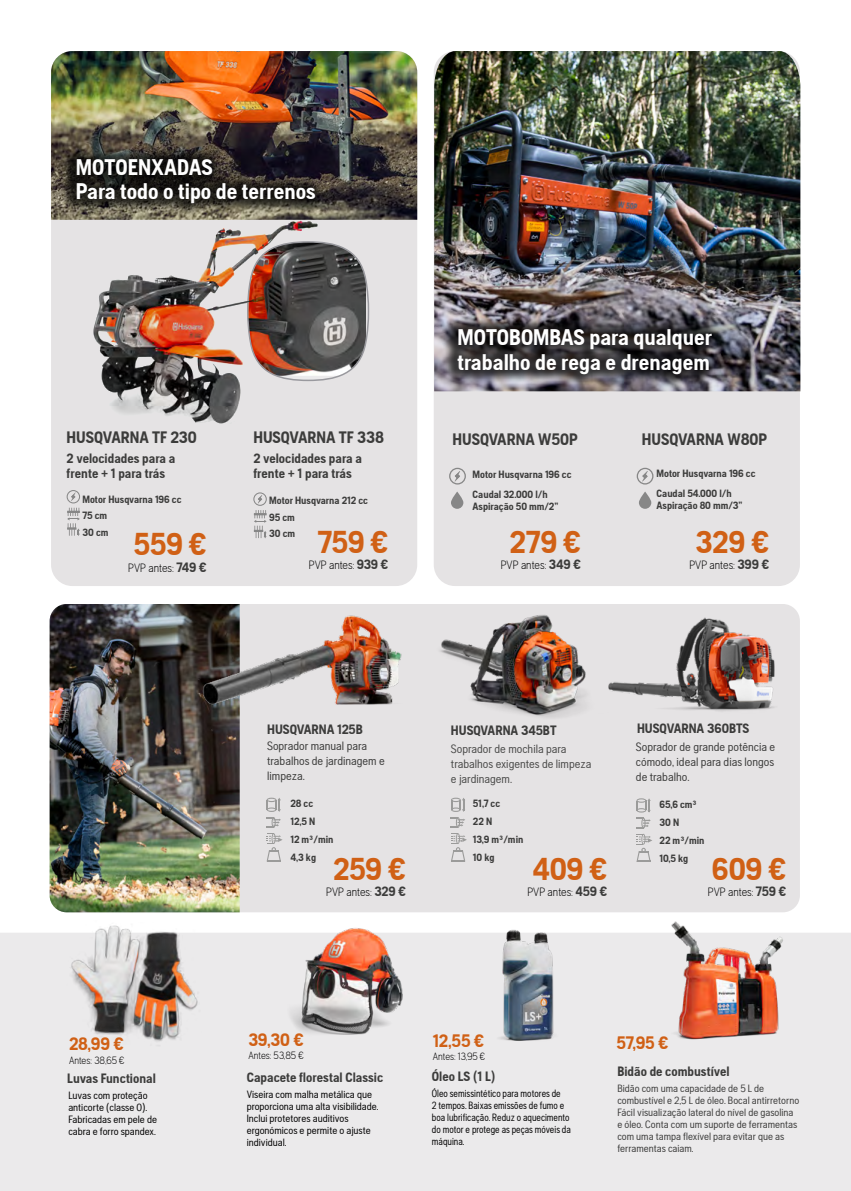
<style>
.page{position:relative;width:851px;height:1191px;background:#fff}
.page>*{position:absolute;margin:0;border:0;box-sizing:border-box;transform-origin:0 0}
.t1{font:700 31.5px "Husqvarna Gothic";letter-spacing:-.01em;color:#d06015}
.t2{font:700 22.5px/25.5px "Husqvarna Gothic";color:#fff}
.t3{font:700 18px "Husqvarna Gothic";letter-spacing:-.015em;color:#d06015}
.t4{font:700 16.5px "Husqvarna Gothic";color:#3c3c3b}
.t5{font:700 13.5px/15px "Husqvarna Gothic";color:#3c3c3b}
.t6{font:12px/15px "Husqvarna Gothic";color:#3c3c3b}
.t7{font:300 12px "Husqvarna Gothic";color:#000}
.t8{font:12px/15px "Husqvarna Gothic";color:#4a4a49}
.t9{font:700 10.5px/18px "Husqvarna Gothic";color:#3c3c3b}
.t10{font:10.5px/12px "Husqvarna Gothic";color:#3c3c3b}
.t11{font:10.5px/12px "Husqvarna Gothic";color:#000}
.t12{font:10.5px/12px "Husqvarna Gothic";color:#000;scale:.9 1}
.t13{font:300 10.5px "Husqvarna Gothic";color:#000}
.s1{font-weight:700;font-size:13.5px;color:#3c3c3b}
</style>
<div class="page">
<div style="left:433px;top:51px;width:366px;height:535px;background:#e5e3e4;border-radius:21px"></div>
<div style="left:51px;top:51px;width:366px;height:535px;background:#e5e3e4;border-radius:21px"></div>
<img style="left:51px;top:51px;width:366px;height:169px">
<img style="left:434px;top:51px;width:366px;height:340px">
<div style="left:240px;top:604px;width:558px;height:308px;background:#e5e3e4"></div>
<img style="left:50px;top:604px;width:190px;height:308px">
<div style="left:0;top:933px;width:850px;height:258px;background:#ebeaeb"></div>
<svg style="left:328px;top:242px;width:42px;height:138px"></svg>
<img style="left:86px;top:215px;width:242px;height:209px">
<div style="left:440px;top:316px;width:279px;height:71px;background:#000;opacity:.75"></div>
<div style="left:60px;top:147px;width:264px;height:69px;background:#000;opacity:.75"></div>
<img style="left:601px;top:608px;width:185px;height:114px">
<img style="left:427px;top:604px;width:174px;height:122px">
<img style="left:194px;top:607px;width:213px;height:101px">
<img style="left:64px;top:925px;width:143px;height:123px">
<img style="left:286px;top:928px;width:127px;height:121px">
<img style="left:668px;top:921px;width:117px;height:120px">
<img style="left:485px;top:929px;width:82px;height:117px">
<svg style="left:253px;top:492px;width:14px;height:46px"></svg>
<svg style="left:67px;top:490px;width:13px;height:46px"></svg>
<svg style="left:451px;top:491px;width:12px;height:18px"></svg>
<svg style="left:638px;top:491px;width:13px;height:18px"></svg>
<svg style="left:636px;top:468px;width:17px;height:16px"></svg>
<svg style="left:449px;top:468px;width:17px;height:16px"></svg>
<svg style="left:266px;top:797px;width:16px;height:65px"></svg>
<svg style="left:636px;top:798px;width:14px;height:30px"></svg>
<svg style="left:636px;top:834px;width:16px;height:28px"></svg>
<svg style="left:451px;top:797px;width:16px;height:65px"></svg>
<h2 class="t2" style="left:76px;top:155px;width:241px;line-height:24px">MOTOENXADAS<br>Para todo o tipo de terrenos</h2>
<h3 class="t4" style="left:67px;top:428px;width:132px">HUSQVARNA TF 230</h3>
<h3 class="t4" style="left:253px;top:428px;width:132px">HUSQVARNA TF 338</h3>
<p class="t5" style="left:67px;top:450px;width:110px">2 velocidades para a frente + 1 para trás</p>
<p class="t5" style="left:253px;top:450px;width:110px">2 velocidades para a frente + 1 para trás</p>
<p class="t9" style="left:82px;top:491px;width:100px;line-height:16.5px">Motor Husqvarna 196 cc<br>75 cm<br>30 cm</p>
<h1 class="t1" style="left:133px;top:526px;width:75px">559 €</h1>
<p class="t7" style="left:128px;top:561px;width:80px">PVP antes: <span class="s1">749 €</span></p>
<p class="t9" style="left:269px;top:492px;width:100px;line-height:16.5px">Motor Husqvarna 212 cc<br>95 cm<br>30 cm</p>
<h1 class="t1" style="left:318px;top:523px;width:72px">759 €</h1>
<p class="t7" style="left:309px;top:558px;width:81px">PVP antes: <span class="s1">939 €</span></p>
<h2 class="t2" style="left:457px;top:324px;width:256px">MOTOBOMBAS para qualquer trabalho de rega e drenagem</h2>
<h3 class="t4" style="left:452px;top:430px;width:127px">HUSQVARNA W50P</h3>
<h3 class="t4" style="left:641px;top:430px;width:127px">HUSQVARNA W80P</h3>
<p class="t9" style="left:472px;top:465px;width:100px;line-height:19.5px">Motor Husqvarna 196 cc<br>Caudal 32.000 l/h</p>
<p class="t9" style="left:472px;top:497px;width:87px">Aspiração 50 mm/2”</p>
<p class="t9" style="left:656px;top:463px;width:100px;line-height:19.5px">Motor Husqvarna 196 cc<br>Caudal 54.000 l/h</p>
<p class="t9" style="left:656px;top:496px;width:87px">Aspiração 80 mm/3”</p>
<h1 class="t1" style="left:509px;top:523px;width:73px">279 €</h1>
<p class="t7" style="left:500px;top:558px;width:82px">PVP antes: <span class="s1">349 €</span></p>
<h1 class="t1" style="left:695px;top:523px;width:75px">329 €</h1>
<p class="t7" style="left:689px;top:558px;width:81px">PVP antes: <span class="s1">399 €</span></p>
<p class="t5" style="left:267px;top:721px;width:97px">HUSQVARNA 125B</p>
<p class="t5" style="left:637px;top:720px;width:114px">HUSQVARNA 360BTS</p>
<p class="t6" style="left:267px;top:738px;width:119px">Soprador manual para trabalhos de jardinagem e limpeza.</p>
<p class="t6" style="left:636px;top:739px;width:141px;text-align:justify">Soprador de grande potência e cómodo, ideal para dias longos de trabalho.</p>
<p class="t5" style="left:451px;top:722px;width:107px">HUSQVARNA 345BT</p>
<p class="t8" style="left:451px;top:741px;width:142px">Soprador de mochila para trabalhos exigentes de limpeza e jardinagem.</p>
<p class="t9" style="left:290px;top:794px;width:44px">28 cc<br>12,5 N<br>12 m³/min<br>4,3 kg</p>
<p class="t9" style="left:659px;top:795px;width:46px">65,6 cm³<br>30 N<br>22 m³/min<br>10,5 kg</p>
<p class="t9" style="left:473px;top:794px;width:52px">51,7 cc<br>22 N<br>13,9 m³/min<br>10 kg</p>
<h1 class="t1" style="left:333px;top:850px;width:74px">259 €</h1>
<p class="t7" style="left:326px;top:885px;width:81px">PVP antes: <span class="s1">329 €</span></p>
<h1 class="t1" style="left:532px;top:850px;width:76px">409 €</h1>
<p class="t7" style="left:527px;top:885px;width:81px">PVP antes: <span class="s1">459 €</span></p>
<h1 class="t1" style="left:711px;top:850px;width:76px">609 €</h1>
<p class="t7" style="left:707px;top:885px;width:80px">PVP antes: <span class="s1">759 €</span></p>
<h3 class="t3" style="left:69px;top:1033px;width:56px">28,99 €</h3>
<p class="t13" style="left:69px;top:1054px;width:57px">Antes: 38,65 €</p>
<h3 class="t3" style="left:248px;top:1029px;width:57px">39,30 €</h3>
<p class="t13" style="left:248px;top:1049px;width:57px">Antes: 53,85 €</p>
<p class="t5" style="left:67px;top:1070px;width:90px">Luvas Functional</p>
<p class="t5" style="left:247px;top:1069px;width:138px">Capacete florestal Classic</p>
<p class="t11" style="left:247px;top:1088px;width:133px">Viseira com malha metálica que proporciona uma alta visibilidade.<br>Inclui protetores auditivos ergonómicos e permite o ajuste individual.</p>
<p class="t11" style="left:68px;top:1089px;width:90px">Luvas com proteção anticorte (classe 0).<br>Fabricadas em pele de cabra e forro spandex.</p>
<h3 class="t3" style="left:432px;top:1030px;width:53px">12,55 €</h3>
<h3 class="t3" style="left:616px;top:1032px;width:53px">57,95 €</h3>
<p class="t13" style="left:432px;top:1051px;width:54px">Antes: 13,95 €</p>
<p class="t5" style="left:432px;top:1068px;width:65px">Óleo LS (1 L)</p>
<p class="t12" style="left:432px;top:1087px;width:156px">Óleo semissintético para motores de<br>2 tempos. Baixas emissões de fumo e boa lubrificação. Reduz o aquecimento do motor e protege as peças móveis da máquina.</p>
<p class="t5" style="left:617px;top:1063px;width:114px">Bidão de combustível</p>
<p class="t10" style="left:617px;top:1082px;width:183px">Bidão com uma capacidade de 5 L de combustível e 2,5 L de óleo. Bocal antirretorno Fácil visualização lateral do nível de gasolina e óleo. Conta com um suporte de ferramentas com uma tampa flexível para evitar que as ferramentas caiam.</p>
</div>
